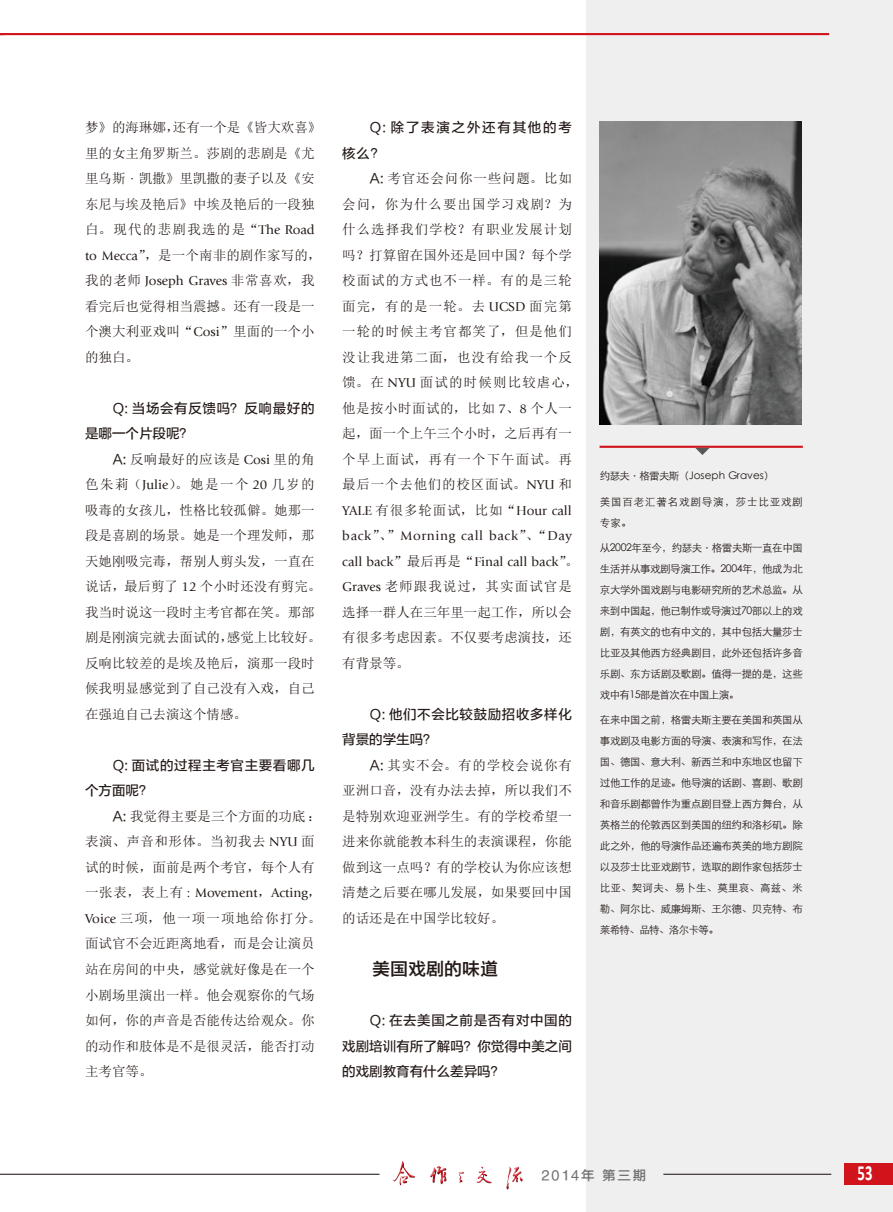
<style>
.page{position:relative;width:893px;height:1212px;background:#fff}
.page>*{position:absolute;margin:0;border:0;box-sizing:border-box;transform-origin:0 0}
.t1{font:700 21.6px "Calibri";color:#fff;scale:.69 1}
.H段标无跨栏{font:18px "FZYDZHJW GB1 0";color:#231916}
.正{font:13.5px/25.5px "Sim Sun";color:#231916}
.正-2{font:13.5px/25.5px "Sim Sun";letter-spacing:.07em;color:#231916}
.正-3{font:13.5px/25.5px "FZLTZHUNHK GBK1 0";letter-spacing:.045em;color:#231916}
.正-4{font:13.5px/25.5px "FZLTZHUNHK GBK1 0";letter-spacing:.13em;color:#231916}
.t2{font:13.5px "FZYDZHJW GB1 0";letter-spacing:.14em;color:#727272}
.说明副本2{font:10.5px/21px "ST Xihei";letter-spacing:-.035em;color:#231916;text-align:justify}
.说明副本2-2{font:10.5px "ST Xihei";color:#231916}
.说明副本2-3{font:10.5px/21px "ST Xihei";letter-spacing:.08em;color:#231916}
.s1{font-family:"Giovanni Std"}
.s2{font-family:"FZLTZHUNHK GBK1 0"}
</style>
<div class="page">
<div style="left:587px;top:0;width:306px;height:1212px;background:#efeff0"></div>
<img style="left:600px;top:121px;width:202px;height:304px">
<hr style="left:600px;top:446px;width:203px;height:2px;background:#d1131c">
<svg style="left:695px;top:448px;width:15px;height:7px"></svg>
<hr style="left:663px;top:1174px;width:168px;height:1px;background:#231916">
<hr style="left:0;top:33px;width:829px;height:2px;background:#d1131c">
<hr style="left:0;top:1174px;width:379px;height:1px;background:#231916">
<svg style="left:393px;top:1161px;width:22px;height:21px"></svg>
<div style="left:397px;top:1174px;width:12px;height:11px;background:#fff;opacity:.75"></div>
<div style="left:398px;top:1175px;width:11px;height:11px;background:#231916;opacity:.75"></div>
<svg style="left:437px;top:1166px;width:10px;height:18px"></svg>
<div style="left:428px;top:1167px;width:9px;height:17px;background:#231916;opacity:.75"></div>
<svg style="left:506px;top:1166px;width:17px;height:24px"></svg>
<div style="left:474px;top:1170px;width:19px;height:14px;background:#231916;opacity:.75"></div>
<div style="left:457px;top:1171px;width:8px;height:12px;background:#231916;opacity:.75"></div>
<div style="left:844px;top:1162px;width:49px;height:22px;background:#d1131c"></div>
<p class="正" style="left:85px;top:115px;width:238px">梦》的海琳娜，还有一个是《皆大欢喜》里的女主角罗斯兰。莎剧的悲剧是《尤里乌斯 <span class="s1">·</span> 凯撒》里凯撒的妻子以及《安东尼与埃及艳后》中埃及艳后的一段独白。现代的悲剧我选的是“<span class="s1">The Road to Mecca</span>”，是一个南非的剧作家写的，我的老师 <span class="s1">Joseph Graves</span> 非常喜欢，我看完后也觉得相当震撼。还有一段是一个澳大利亚戏叫“<span class="s1">Cosi</span>”里面的一个小的独白。</p>
<p class="正-3" style="left:85px;top:396px;width:231px;text-indent:28px">Q: 当场会有反馈吗？反响最好的是哪一个片段呢？</p>
<p class="正" style="left:85px;top:446px;width:238px;text-indent:28px"><span class="s2">A:</span> 反响最好的应该是 <span class="s1">Cosi</span> 里的角色朱莉（<span class="s1">Julie</span>）。她是一个 <span class="s1">20</span> 几岁的吸毒的女孩儿，性格比较孤僻。她那一段是喜剧的场景。她是一个理发师，那天她刚吸完毒，帮别人剪头发，一直在说话，最后剪了 <span class="s1">12</span> 个小时还没有剪完。我当时说这一段时主考官都在笑。那部剧是刚演完就去面试的，感觉上比较好。反响比较差的是埃及艳后，演那一段时候我明显感觉到了自己没有入戏，自己在强迫自己去演这个情感。</p>
<p class="正-3" style="left:85px;top:753px;width:231px;text-indent:28px">Q: 面试的过程主考官主要看哪几个方面呢？</p>
<p class="正" style="left:85px;top:803px;width:238px;text-indent:28px"><span class="s2">A:</span> 我觉得主要是三个方面的功底：表演、声音和形体。当初我去 <span class="s1">NYU</span> 面试的时候，面前是两个考官，每个人有一张表，表上有 <span class="s1">: Movement</span>，<span class="s1">Acting</span>，<br><span class="s1">Voice</span> 三项，他一项一项地给你打分。面试官不会近距离地看，而是会让演员站在房间的中央，感觉就好像是在一个小剧场里演出一样。他会观察你的气场如何，你的声音是否能传达给观众。你的动作和肢体是不是很灵活，能否打动主考官等。</p>
<p class="正-4" style="left:342px;top:115px;width:231px;text-indent:28px">Q: 除了表演之外还有其他的考核么？</p>
<p class="正-2" style="left:342px;top:166px;width:238px;text-indent:28px"><span class="s2">A:</span> 考官还会问你一些问题。比如会问，你为什么要出国学习戏剧？为什么选择我们学校？有职业发展计划吗？打算留在国外还是回中国？每个学校面试的方式也不一样。有的是三轮面完，有的是一轮。去 <span class="s1">UCSD</span> 面完第一轮的时候主考官都笑了，但是他们没让我进第二面，也没有给我一个反馈。在 <span class="s1">NYU</span> 面试的时候则比较虐心，他是按小时面试的，比如 <span class="s1">7</span>、<span class="s1">8</span> 个人一起，面一个上午三个小时，之后再有一个早上面试，再有一个下午面试。再最后一个去他们的校区面试。<span class="s1">NYU</span> 和<br><span class="s1">YALE</span> 有很多轮面试，比如“<span class="s1">Hour call back</span>”、”<span class="s1">Morning call back</span>”、“<span class="s1">Day call back</span>”最后再是“<span class="s1">Final call back</span>”。<br><span class="s1">Graves</span> 老师跟我说过，其实面试官是选择一群人在三年里一起工作，所以会有很多考虑因素。不仅要考虑演技，还有背景等。</p>
<p class="正-3" style="left:342px;top:702px;width:231px;text-indent:28px">Q: 他们不会比较鼓励招收多样化背景的学生吗？</p>
<p class="正" style="left:342px;top:752px;width:231px;text-align:justify;text-indent:28px"><span class="s2">A:</span> 其实不会。有的学校会说你有亚洲口音，没有办法去掉，所以我们不是特别欢迎亚洲学生。有的学校希望一进来你就能教本科生的表演课程，你能做到这一点吗？有的学校认为你应该想清楚之后要在哪儿发展，如果要回中国的话还是在中国学比较好。</p>
<p class="H段标无跨栏" style="left:372px;top:959px;width:127px">美国戏剧的味道</p>
<p class="正-3" style="left:342px;top:1008px;width:231px;text-align:justify;text-indent:28px">Q: 在去美国之前是否有对中国的戏剧培训有所了解吗？你觉得中美之间的戏剧教育有什么差异吗？</p>
<p class="说明副本2-2" style="left:600px;top:468px;width:176px">约瑟夫·格雷夫斯（Joseph Graves）</p>
<p class="说明副本2-3" style="left:600px;top:490px;width:204px">美国百老汇著名戏剧导演，莎士比亚戏剧专家。</p>
<p class="说明副本2" style="left:600px;top:536px;width:205px">从2002年至今，约瑟夫·格雷夫斯一直在中国生活并从事戏剧导演工作。2004年，他成为北京大学外国戏剧与电影研究所的艺术总监。从来到中国起，他已制作或导演过70部以上的戏剧，有英文的也有中文的，其中包括大量莎士比亚及其他西方经典剧目，此外还包括许多音乐剧、东方话剧及歌剧。值得一提的是，这些戏中有15部是首次在中国上演。</p>
<p class="说明副本2" style="left:600px;top:708px;width:205px">在来中国之前，格雷夫斯主要在美国和英国从事戏剧及电影方面的导演、表演和写作，在法国、德国、意大利、新西兰和中东地区也留下过他工作的足迹。他导演的话剧、喜剧、歌剧和音乐剧都曾作为重点剧目登上西方舞台，从英格兰的伦敦西区到美国的纽约和洛杉矶。除此之外，他的导演作品还遍布英美的地方剧院以及莎士比亚戏剧节，选取的剧作家包括莎士比亚、契诃夫、易卜生、莫里哀、高兹、米勒、阿尔比、威廉姆斯、王尔德、贝克特、布莱希特、品特、洛尔卡等。</p>
<p class="t2" style="left:542px;top:1168px;width:106px">2014年 第三期</p>
<h1 class="t1" style="left:858px;top:1159px;width:23px">53</h1>
</div>
